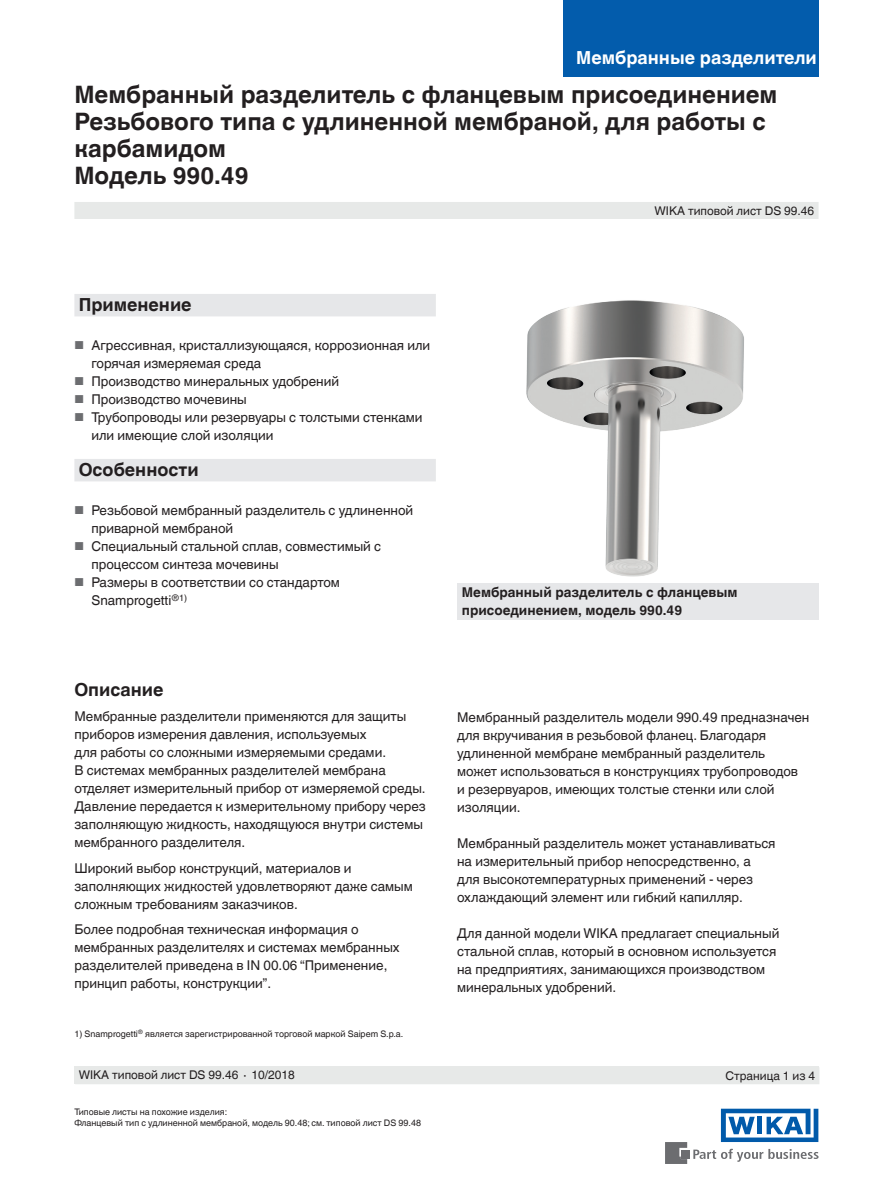
<style>
.page{position:relative;width:893px;height:1188px;background:#fff}
.page>*{position:absolute;margin:0;border:0;box-sizing:border-box;transform-origin:0 0}
.t1{font:700 24px/27px "Helvetica World";color:#231f20}
.t2{font:700 18px "Helvetica World";color:#231f20}
.t3{font:700 18px "Helvetica World";color:#fff}
.t4{font:13.5px/18px "Helvetica World";color:#231f20}
.t5{font:700 13.5px/18px "Helvetica World";color:#231f20}
.t6{font:12px "Helvetica World";color:#231f20}
.t7{font:9px/10.5px "Helvetica World";color:#231f20}
.s1{font-size:11.55px;color:#6c6d70}
</style>
<div class="page">
<svg style="left:693px;top:1149px;width:126px;height:13px"></svg>
<div style="left:682px;top:1150px;width:8px;height:8px;background:#6c6d70"></div>
<svg style="left:665px;top:1142px;width:22px;height:22px"></svg>
<svg style="left:721px;top:1109px;width:97px;height:33px"></svg>
<div style="left:563px;top:0;width:256px;height:77px;background:#035cac"></div>
<div style="left:74px;top:202px;width:745px;height:17px;background:#e7e9e8"></div>
<div style="left:74px;top:1066px;width:745px;height:18px;background:#e7e9e8"></div>
<div style="left:74px;top:294px;width:362px;height:22px;background:#e6e7e9"></div>
<div style="left:74px;top:459px;width:362px;height:22px;background:#e6e7e9"></div>
<div style="left:458px;top:583px;width:361px;height:36px;background:#e6e7e9"></div>
<img style="left:526px;top:300px;width:218px;height:277px">
<h2 class="t3" style="left:576px;top:47px;width:242px">Мембранные разделители</h2>
<h1 class="t1" style="left:74px;top:81px;width:705px">Мембранный разделитель с фланцевым присоединением Резьбового типа с удлиненной мембраной, для работы с карбамидом<br>Модель 990.49</h1>
<p class="t6" style="left:654px;top:204px;width:161px">WIKA типовой лист DS 99.46</p>
<h2 class="t2" style="left:79px;top:294px;width:114px">Применение</h2>
<p class="t4" style="left:91px;top:336px;width:340px;text-indent:-17px"><span class="s1">■</span> Агрессивная, кристаллизующаяся, коррозионная или горячая измеряемая среда</p>
<p class="t4" style="left:74px;top:372px;width:266px"><span class="s1">■</span> Производство минеральных удобрений</p>
<p class="t4" style="left:74px;top:390px;width:174px"><span class="s1">■</span> Производство мочевины</p>
<p class="t4" style="left:91px;top:408px;width:333px;text-indent:-17px"><span class="s1">■</span> Трубопроводы или резервуары с толстыми стенками или имеющие слой изоляции</p>
<h2 class="t2" style="left:79px;top:459px;width:122px">Особенности</h2>
<p class="t4" style="left:91px;top:501px;width:323px;text-indent:-17px"><span class="s1">■</span> Резьбовой мембранный разделитель с удлиненной приварной мембраной</p>
<p class="t4" style="left:91px;top:537px;width:291px;text-indent:-17px"><span class="s1">■</span> Специальный стальной сплав, совместимый с процессом синтеза мочевины</p>
<p class="t4" style="left:91px;top:573px;width:250px;text-indent:-17px"><span class="s1">■</span> Размеры в соответствии со стандартом<br>Snamprogetti<sup>®1)</sup></p>
<p class="t5" style="left:462px;top:583px;width:277px">Мембранный разделитель с фланцевым присоединением, модель 990.49</p>
<h2 class="t2" style="left:74px;top:679px;width:91px">Описание</h2>
<p class="t4" style="left:74px;top:708px;width:353px">Мембранные разделители применяются для защиты приборов измерения давления, используемых<br>для работы со сложными измеряемыми средами.<br>В системах мембранных разделителей мембрана отделяет измерительный прибор от измеряемой среды.<br>Давление передается к измерительному прибору через заполняющую жидкость, находящуюся внутри системы мембранного разделителя.</p>
<p class="t4" style="left:74px;top:859px;width:340px">Широкий выбор конструкций, материалов и заполняющих жидкостей удовлетворяют даже самым сложным требованиям заказчиков.</p>
<p class="t4" style="left:74px;top:921px;width:327px">Более подробная техническая информация о мембранных разделителях и системах мембранных разделителей приведена в IN 00.06 “Применение, принцип работы, конструкции”.</p>
<p class="t7" style="left:74px;top:1029px;width:330px">1) Snamprogetti<sup>®</sup> является зарегистрированной торговой маркой Saipem S.p.a.</p>
<p class="t6" style="left:79px;top:1068px;width:218px">WIKA типовой лист DS 99.46 ∙ 10/2018</p>
<p class="t7" style="left:74px;top:1107px;width:348px">Типовые листы на похожие изделия:<br>Фланцевый тип с удлиненной мембраной, модель 90.48; см. типовой лист DS 99.48</p>
<p class="t4" style="left:457px;top:708px;width:354px">Мембранный разделитель модели 990.49 предназначен для вкручивания в резьбовой фланец. Благодаря удлиненной мембране мембранный разделитель<br>может использоваться в конструкциях трубопроводов<br>и резервуаров, имеющих толстые стенки или слой изоляции.</p>
<p class="t4" style="left:457px;top:834px;width:320px">Мембранный разделитель может устанавливаться на измерительный прибор непосредственно, а для высокотемпературных применений - через охлаждающий элемент или гибкий капилляр.</p>
<p class="t4" style="left:457px;top:924px;width:324px">Для данной модели WIKA предлагает специальный стальной сплав, который в основном используется на предприятиях, занимающихся производством минеральных удобрений.</p>
<p class="t6" style="left:725px;top:1069px;width:91px">Страница 1 из 4</p>
</div>
